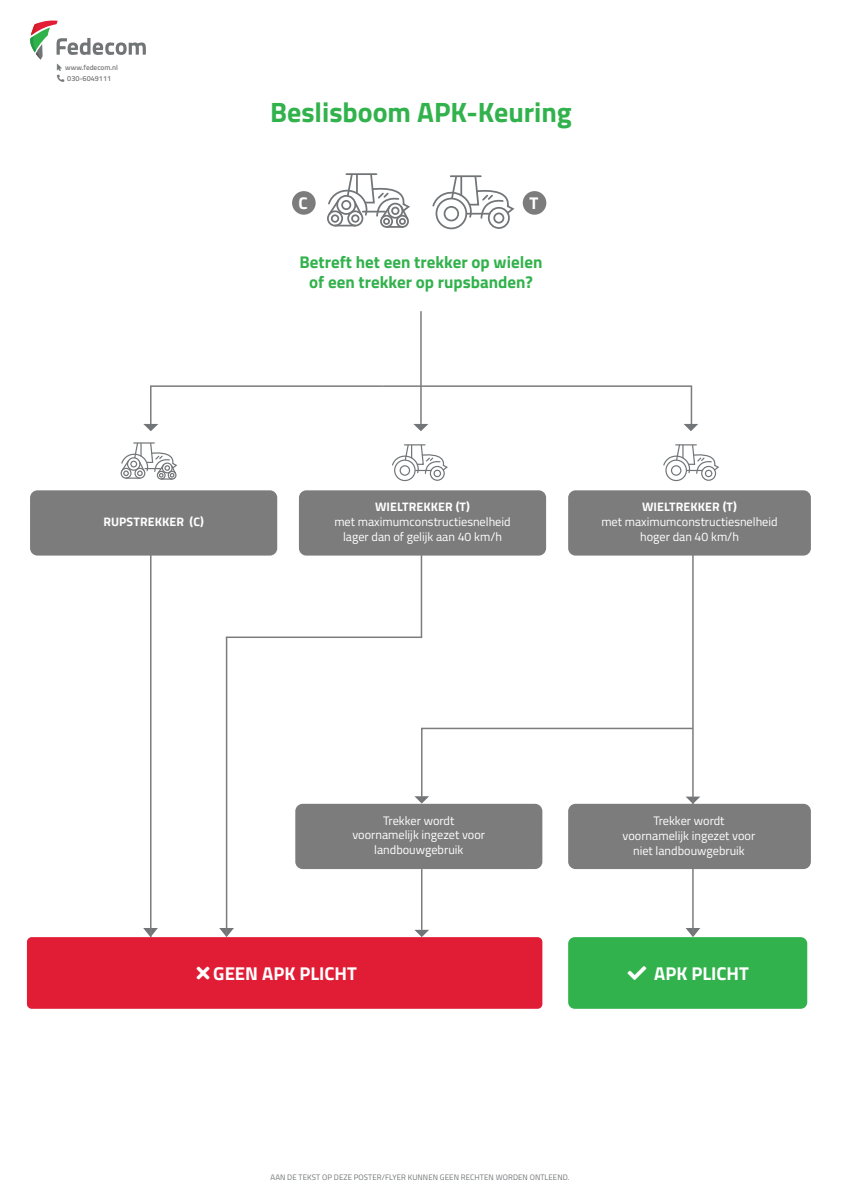
<style>
.page{position:relative;width:842px;height:1191px;background:#fff}
.page>*{position:absolute;margin:0;border:0;box-sizing:border-box;transform-origin:0 0}
.t1{font:700 28px "Titillium Web";color:#32b24c}
.t2{font:700 18.6px "Titillium Web";color:#fff}
.t3{font:700 17px "Titillium Web";color:#32b24c}
.t4{font:700 17px "Titillium Web";color:#fff}
.t5{font:12.3px/14.8px "Titillium Web";color:#fff;text-align:center}
.t6{font:700 12.3px "Titillium Web";letter-spacing:.01em;color:#fff}
.t7{font:7.85px "Titillium Web";letter-spacing:.01em;color:#717577}
.t8{font:600 7.3px "Titillium Web";color:#7c7c7c}
</style>
<div class="page">
<hr style="left:420px;top:311px;width:2px;height:113px;background:#7c7c7c">
<svg style="left:686px;top:928px;width:14px;height:9px"></svg>
<svg style="left:143px;top:385px;width:555px;height:46px"></svg>
<svg style="left:143px;top:928px;width:15px;height:9px"></svg>
<svg style="left:219px;top:928px;width:15px;height:9px"></svg>
<svg style="left:414px;top:929px;width:15px;height:8px"></svg>
<hr style="left:150px;top:527px;width:2px;height:410px;background:#7c7c7c">
<hr style="left:421px;top:551px;width:1px;height:86px;background:#7c7c7c">
<hr style="left:692px;top:551px;width:2px;height:383px;background:#7c7c7c">
<svg style="left:414px;top:727px;width:286px;height:77px"></svg>
<svg style="left:327px;top:173px;width:83px;height:55px"></svg>
<svg style="left:120px;top:442px;width:58px;height:37px"></svg>
<div style="left:665px;top:459px;width:22px;height:22px;border:1px solid #717577;border-radius:50%"></div>
<div style="left:671px;top:465px;width:10px;height:11px;border:1px solid #717577;border-radius:50%"></div>
<div style="left:701px;top:466px;width:15px;height:15px;border:1px solid #717577;border-radius:50%"></div>
<div style="left:705px;top:470px;width:7px;height:7px;border:1px solid #717577;border-radius:50%"></div>
<svg style="left:663px;top:444px;width:56px;height:30px"></svg>
<div style="left:394px;top:459px;width:22px;height:22px;border:1px solid #717577;border-radius:50%"></div>
<div style="left:400px;top:465px;width:10px;height:11px;border:1px solid #717577;border-radius:50%"></div>
<div style="left:430px;top:466px;width:15px;height:15px;border:1px solid #717577;border-radius:50%"></div>
<div style="left:433px;top:470px;width:8px;height:7px;border:1px solid #717577;border-radius:50%"></div>
<svg style="left:392px;top:444px;width:56px;height:30px"></svg>
<div style="left:568px;top:490px;width:243px;height:65px;background:#7c7c7c;border-radius:7px"></div>
<div style="left:299px;top:490px;width:247px;height:65px;background:#7c7c7c;border-radius:7px"></div>
<div style="left:295px;top:804px;width:247px;height:65px;background:#7c7c7c;border-radius:7px"></div>
<div style="left:568px;top:804px;width:243px;height:65px;background:#7c7c7c;border-radius:7px"></div>
<div style="left:30px;top:490px;width:247px;height:65px;background:#7c7c7c;border-radius:7px"></div>
<div style="left:568px;top:937px;width:239px;height:71px;background:#32b24c;border-radius:7px"></div>
<div style="left:27px;top:937px;width:515px;height:71px;background:#e11d36;border-radius:5px"></div>
<div style="left:292px;top:191px;width:24px;height:24px;background:#7c7c7c;border-radius:50%"></div>
<div style="left:436px;top:198px;width:31px;height:31px;border:2px solid #717577;border-radius:50%"></div>
<div style="left:444px;top:206px;width:15px;height:15px;border:2px solid #717577;border-radius:50%"></div>
<div style="left:488px;top:207px;width:22px;height:22px;border:2px solid #717577;border-radius:50%"></div>
<div style="left:493px;top:212px;width:11px;height:11px;border:2px solid #717577;border-radius:50%"></div>
<svg style="left:432px;top:175px;width:83px;height:45px"></svg>
<div style="left:523px;top:191px;width:23px;height:24px;background:#7c7c7c;border-radius:50%"></div>
<hr style="left:226px;top:636px;width:196px;height:2px;background:#7c7c7c">
<hr style="left:226px;top:637px;width:1px;height:298px;background:#7c7c7c">
<hr style="left:421px;top:869px;width:1px;height:60px;background:#7c7c7c">
<svg style="left:30px;top:20px;width:116px;height:40px"></svg>
<p class="t8" style="left:65px;top:62px;width:54px">www.fedecom.nl</p>
<p class="t8" style="left:67px;top:73px;width:45px">030-6049111</p>
<p class="t1" style="left:270px;top:91px;width:303px">Beslisboom APK-Keuring</p>
<p class="t4" style="left:298px;top:190px;width:11px">C</p>
<p class="t4" style="left:529px;top:190px;width:10px">T</p>
<p class="t3" style="left:300px;top:249px;width:244px">Betreft het een trekker op wielen</p>
<p class="t3" style="left:309px;top:269px;width:225px">of een trekker op rupsbanden?</p>
<p class="t6" style="left:103px;top:512px;width:102px">RUPSTREKKER (C)</p>
<p class="t6" style="left:375px;top:497px;width:96px">WIELTREKKER (T)</p>
<p class="t5" style="left:334px;top:513px;width:178px">met maximumconstructiesnelheid</p>
<p class="t5" style="left:343px;top:528px;width:160px">lager dan of gelijk aan 40 km/h</p>
<p class="t6" style="left:642px;top:497px;width:96px">WIELTREKKER (T)</p>
<p class="t5" style="left:601px;top:513px;width:178px">met maximumconstructiesnelheid</p>
<p class="t5" style="left:640px;top:528px;width:100px">hoger dan 40 km/h</p>
<p class="t5" style="left:383px;top:812px;width:73px">Trekker wordt</p>
<p class="t5" style="left:352px;top:827px;width:134px">voornamelijk ingezet voor landbouwgebruik</p>
<p class="t5" style="left:653px;top:813px;width:73px">Trekker wordt</p>
<p class="t5" style="left:623px;top:827px;width:134px">voornamelijk ingezet voor niet landbouwgebruik</p>
<p class="t2" style="left:213px;top:959px;width:145px">GEEN APK PLICHT</p>
<p class="t2" style="left:654px;top:959px;width:96px">APK PLICHT</p>
<p class="t7" style="left:271px;top:1171px;width:300px">AAN DE TEKST OP DEZE POSTER/FLYER KUNNEN GEEN RECHTEN WORDEN ONTLEEND.</p>
</div>
